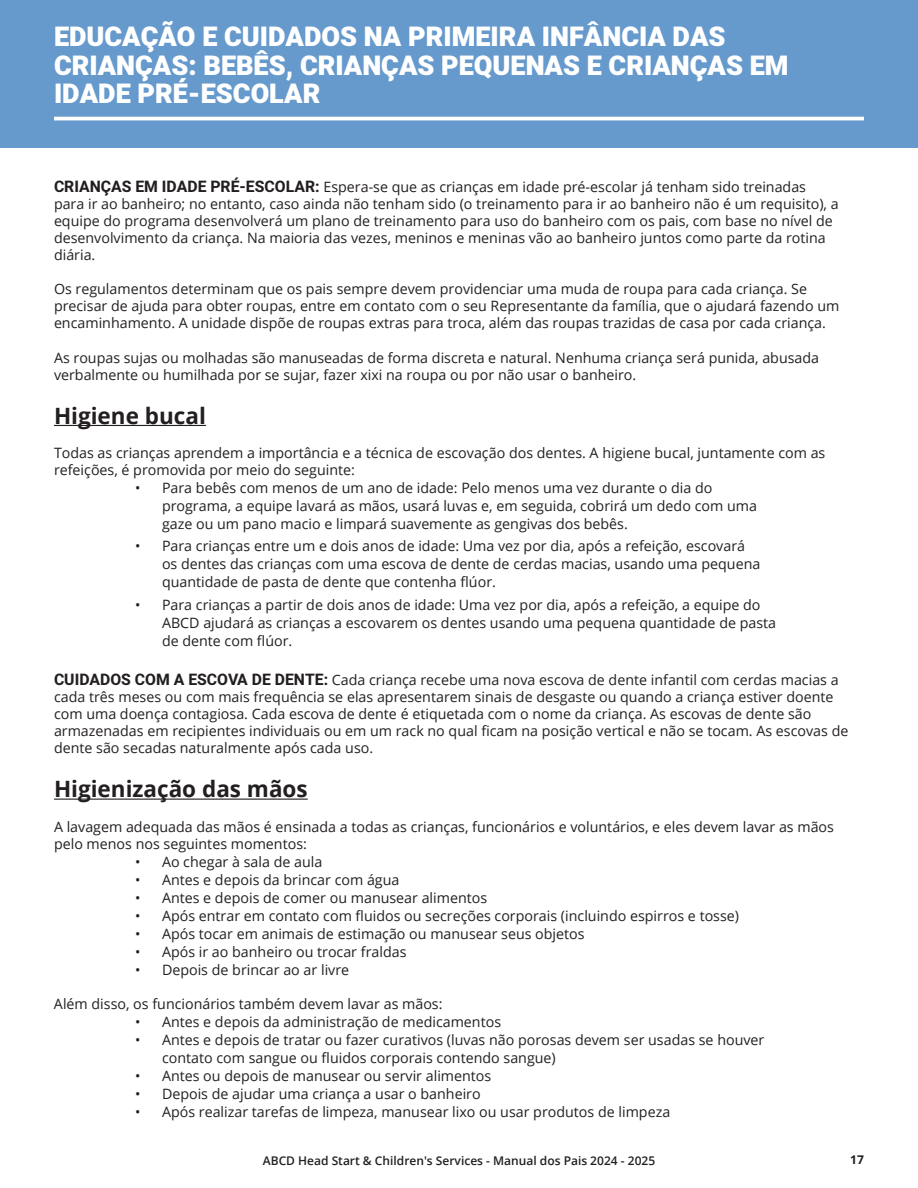
<style>
.page{position:relative;width:918px;height:1188px;background:#fff}
.page>*{position:absolute;margin:0;border:0;box-sizing:border-box;transform-origin:0 0}
.Not_TOC{font:900 27px/28.5px "Heebo";color:#fff}
.Title_2{font:700 22.5px "Open Sans";color:#231f20}
.t1{font:14.25px/17.1px "Open Sans";color:#231f20}
.t2{font:600 12px "Open Sans";color:#231f20}
.t3{font:700 12px "Open Sans";color:#231f20}
.s1{font-family:"Heebo";font-weight:700;font-size:15.75px}
</style>
<div class="page">
<div style="left:0;top:0;width:918px;height:147px;background:#69c"></div>
<hr style="left:54px;top:117px;width:810px;height:3px;background:#fff">
<hr style="left:54px;top:425px;width:152px;height:1px;background:#231f20">
<hr style="left:54px;top:799px;width:254px;height:1px;background:#231f20">
<p class="Not_TOC" style="left:54px;top:23px;width:736px">EDUCAÇÃO E CUIDADOS NA PRIMEIRA INFÂNCIA DAS<br>CRIANÇAS: BEBÊS, CRIANÇAS PEQUENAS E CRIANÇAS EM<br>IDADE PRÉ-ESCOLAR</p>
<p class="t1" style="left:54px;top:177px;width:786px"><span class="s1">CRIANÇAS EM IDADE PRÉ-ESCOLAR:</span> Espera-se que as crianças em idade pré-escolar já tenham sido treinadas para ir ao banheiro; no entanto, caso ainda não tenham sido (o treinamento para ir ao banheiro não é um requisito), a equipe do programa desenvolverá um plano de treinamento para uso do banheiro com os pais, com base no nível de desenvolvimento da criança. Na maioria das vezes, meninos e meninas vão ao banheiro juntos como parte da rotina diária.</p>
<p class="t1" style="left:54px;top:280px;width:787px">Os regulamentos determinam que os pais sempre devem providenciar uma muda de roupa para cada criança. Se precisar de ajuda para obter roupas, entre em contato com o seu Representante da família, que o ajudará fazendo um encaminhamento. A unidade dispõe de roupas extras para troca, além das roupas trazidas de casa por cada criança.</p>
<p class="t1" style="left:54px;top:348px;width:767px">As roupas sujas ou molhadas são manuseadas de forma discreta e natural. Nenhuma criança será punida, abusada verbalmente ou humilhada por se sujar, fazer xixi na roupa ou por não usar o banheiro.</p>
<p class="Title_2" style="left:54px;top:400px;width:153px">Higiene bucal</p>
<p class="t1" style="left:54px;top:444px;width:773px">Todas as crianças aprendem a importância e a técnica de escovação dos dentes. A higiene bucal, juntamente com as refeições, é promovida por meio do seguinte:</p>
<p class="t1" style="left:162px;top:479px;width:596px;line-height:18px;text-indent:-27px">• Para bebês com menos de um ano de idade: Pelo menos uma vez durante o dia do programa, a equipe lavará as mãos, usará luvas e, em seguida, cobrirá um dedo com uma gaze ou um pano macio e limpará suavemente as gengivas dos bebês.</p>
<p class="t1" style="left:162px;top:537px;width:600px;line-height:18px;text-indent:-27px">• Para crianças entre um e dois anos de idade: Uma vez por dia, após a refeição, escovará os dentes das crianças com uma escova de dente de cerdas macias, usando uma pequena quantidade de pasta de dente que contenha flúor.</p>
<p class="t1" style="left:162px;top:595px;width:616px;line-height:18px;text-indent:-27px">• Para crianças a partir de dois anos de idade: Uma vez por dia, após a refeição, a equipe do<br>ABCD ajudará as crianças a escovarem os dentes usando uma pequena quantidade de pasta de dente com flúor.</p>
<p class="t1" style="left:54px;top:671px;width:796px"><span class="s1">CUIDADOS COM A ESCOVA DE DENTE:</span> Cada criança recebe uma nova escova de dente infantil com cerdas macias a cada três meses ou com mais frequência se elas apresentarem sinais de desgaste ou quando a criança estiver doente com uma doença contagiosa. Cada escova de dente é etiquetada com o nome da criança. As escovas de dente são armazenadas em recipientes individuais ou em um rack no qual ficam na posição vertical e não se tocam. As escovas de dente são secadas naturalmente após cada uso.</p>
<p class="Title_2" style="left:54px;top:773px;width:255px">Higienização das mãos</p>
<p class="t1" style="left:54px;top:818px;width:782px">A lavagem adequada das mãos é ensinada a todas as crianças, funcionários e voluntários, e eles devem lavar as mãos pelo menos nos seguintes momentos:</p>
<p class="t1" style="left:135px;top:853px;width:189px">• Ao chegar à sala de aula</p>
<p class="t1" style="left:135px;top:871px;width:266px">• Antes e depois da brincar com água</p>
<p class="t1" style="left:135px;top:889px;width:354px">• Antes e depois de comer ou manusear alimentos</p>
<p class="t1" style="left:135px;top:907px;width:606px">• Após entrar em contato com fluidos ou secreções corporais (incluindo espirros e tosse)</p>
<p class="t1" style="left:135px;top:925px;width:451px">• Após tocar em animais de estimação ou manusear seus objetos</p>
<p class="t1" style="left:135px;top:943px;width:273px">• Após ir ao banheiro ou trocar fraldas</p>
<p class="t1" style="left:135px;top:961px;width:216px">• Depois de brincar ao ar livre</p>
<p class="t1" style="left:54px;top:995px;width:390px">Além disso, os funcionários também devem lavar as mãos:</p>
<p class="t1" style="left:135px;top:1013px;width:368px">• Antes e depois da administração de medicamentos</p>
<p class="t1" style="left:162px;top:1030px;width:604px;line-height:18px;text-indent:-27px">• Antes e depois de tratar ou fazer curativos (luvas não porosas devem ser usadas se houver contato com sangue ou fluidos corporais contendo sangue)</p>
<p class="t1" style="left:135px;top:1067px;width:358px">• Antes ou depois de manusear ou servir alimentos</p>
<p class="t1" style="left:135px;top:1085px;width:347px">• Depois de ajudar uma criança a usar o banheiro</p>
<p class="t1" style="left:135px;top:1103px;width:537px">• Após realizar tarefas de limpeza, manusear lixo ou usar produtos de limpeza</p>
<p class="t2" style="left:263px;top:1152px;width:394px">ABCD Head Start &amp; Children's Services - Manual dos Pais 2024 - 2025</p>
<p class="t3" style="left:850px;top:1151px;width:15px">17</p>
</div>
